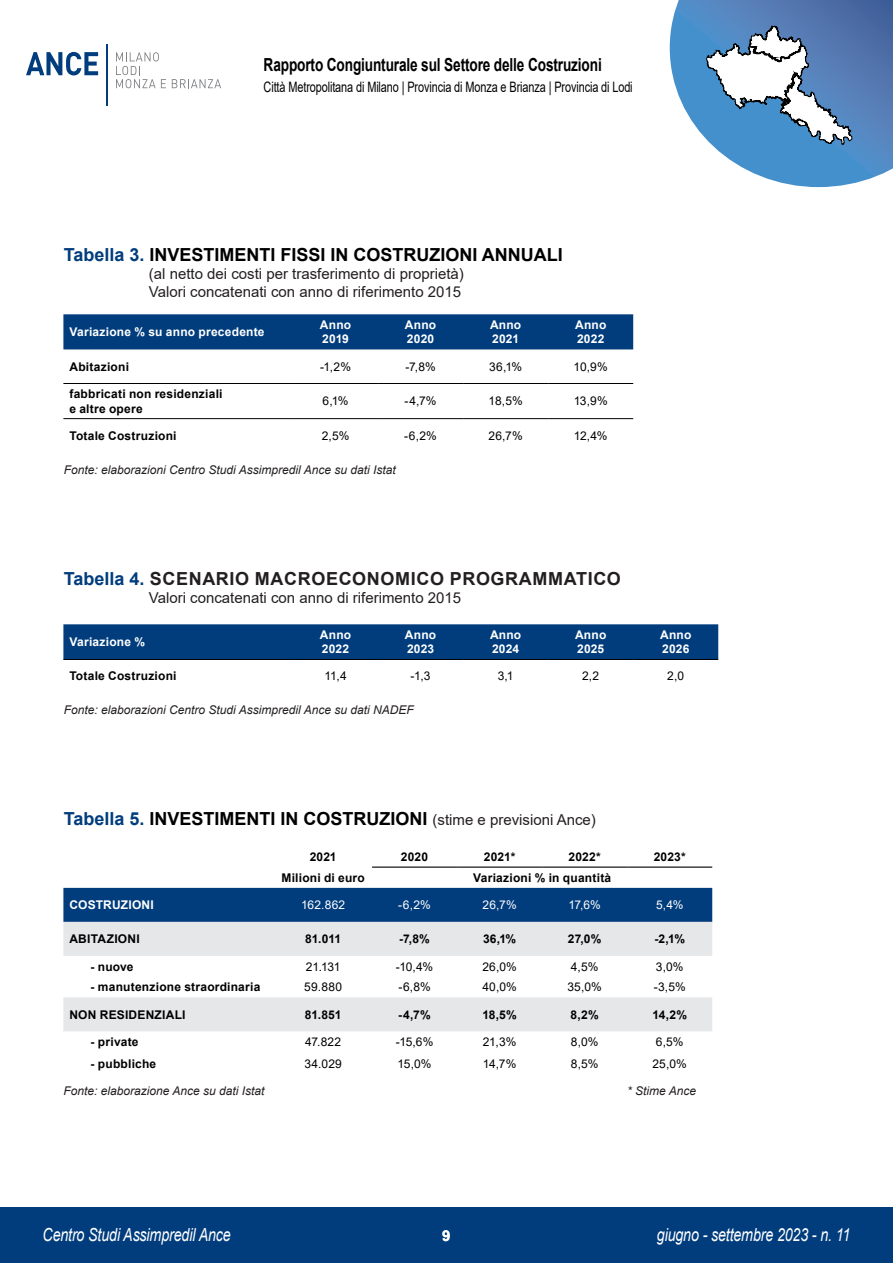
<style>
.page{position:relative;width:893px;height:1263px;background:#fff}
.page>*{position:absolute;margin:0;border:0;box-sizing:border-box;transform-origin:0 0}
.t1{font:700 18px "Arial";color:#000}
.t2{font:italic 18px "Arial";letter-spacing:-.01em;color:#fff;scale:.79 1}
.t3{font:700 18px "Arial";color:#000;scale:.76 1}
.t4{font:700 18px "Arial";color:#231f20}
.t5{font:700 18px "Arial";color:#013d7d}
.t6{font:15px/18px "Arial";color:#231f20}
.t7{font:700 15px "Arial";color:#fff}
.t8{font:14.4px "Arial";letter-spacing:-.01em;color:#000;scale:.76 1}
.t9{font:700 12px/14.4px "Arial";letter-spacing:.015em;color:#000}
.t10{font:12px "Arial";letter-spacing:-.005em;color:#000}
.t11{font:italic 12px "Arial";color:#231f20}
.t12{font:700 12px/14.4px "Arial";letter-spacing:.015em;color:#fff}
.t13{font:12px "Arial";letter-spacing:.01em;color:#fff}
.s1{color:#013d7d}
.s2{color:#231f20}
.s3{font-weight:400;font-size:15px;color:#231f20}
</style>
<div class="page">
<div style="left:0;top:1207px;width:893px;height:56px;background:#013d7d"></div>
<hr style="left:106px;top:44px;width:2px;height:62px;background:#013d7d">
<svg style="left:26px;top:52px;width:72px;height:23px"></svg>
<svg style="left:116px;top:52px;width:50px;height:36px"></svg>
<svg style="left:172px;top:79px;width:49px;height:9px"></svg>
<svg style="left:670px;top:0;width:223px;height:187px"></svg>
<svg style="left:63px;top:888px;width:649px;height:68px;background:#7593b3"></svg>
<div style="left:63px;top:997px;width:649px;height:34px;background:#e6e7e9"></div>
<hr style="left:372px;top:866px;width:85px;height:2px;background:#000">
<hr style="left:457px;top:866px;width:85px;height:2px;background:#000">
<hr style="left:542px;top:866px;width:85px;height:2px;background:#000">
<hr style="left:627px;top:866px;width:85px;height:2px;background:#000">
<div style="left:63px;top:314px;width:570px;height:35px;background:#013d7d"></div>
<hr style="left:63px;top:383px;width:230px;height:1px;background:#000">
<hr style="left:293px;top:383px;width:85px;height:1px;background:#000">
<hr style="left:378px;top:383px;width:85px;height:1px;background:#000">
<hr style="left:463px;top:383px;width:85px;height:1px;background:#000">
<hr style="left:548px;top:383px;width:85px;height:1px;background:#000">
<hr style="left:63px;top:418px;width:230px;height:1px;background:#000">
<hr style="left:293px;top:418px;width:85px;height:1px;background:#000">
<hr style="left:378px;top:418px;width:85px;height:1px;background:#000">
<hr style="left:463px;top:418px;width:85px;height:1px;background:#000">
<hr style="left:548px;top:418px;width:85px;height:1px;background:#000">
<div style="left:63px;top:624px;width:655px;height:35px;background:#013d7d"></div>
<hr style="left:63px;top:659px;width:230px;height:1px;background:#000">
<hr style="left:293px;top:659px;width:85px;height:1px;background:#000">
<hr style="left:378px;top:659px;width:85px;height:1px;background:#000">
<hr style="left:463px;top:659px;width:85px;height:1px;background:#000">
<hr style="left:548px;top:659px;width:85px;height:1px;background:#000">
<hr style="left:633px;top:659px;width:85px;height:1px;background:#000">
<h1 class="t3" style="left:264px;top:52px;width:446px">Rapporto Congiunturale sul Settore delle Costruzioni</h1>
<p class="t8" style="left:264px;top:77px;width:487px">Città Metropolitana di Milano | Provincia di Monza e Brianza | Provincia di Lodi</p>
<h1 class="t1" style="left:64px;top:242px;width:501px"><span class="s1">Tabella 3.</span> INVESTIMENTI FISSI IN COSTRUZIONI ANNUALI</h1>
<p class="t6" style="left:149px;top:264px;width:317px">(al netto dei costi per trasferimento di proprietà)<br>Valori concatenati con anno di riferimento 2015</p>
<p class="t12" style="left:69px;top:325px;width:197px">Variazione % su anno precedente</p>
<p class="t12" style="left:320px;top:318px;width:33px">Anno<br>2019</p>
<p class="t12" style="left:405px;top:318px;width:33px">Anno<br>2020</p>
<p class="t12" style="left:490px;top:318px;width:33px">Anno<br>2021</p>
<p class="t12" style="left:575px;top:318px;width:33px">Anno<br>2022</p>
<p class="t9" style="left:69px;top:360px;width:61px">Abitazioni</p>
<p class="t10" style="left:320px;top:358px;width:32px">-1,2%</p>
<p class="t10" style="left:405px;top:358px;width:32px">-7,8%</p>
<p class="t10" style="left:489px;top:358px;width:34px">36,1%</p>
<p class="t10" style="left:574px;top:358px;width:36px">10,9%</p>
<p class="t9" style="left:69px;top:387px;width:155px">fabbricati non residenziali e altre opere</p>
<p class="t10" style="left:323px;top:393px;width:27px">6,1%</p>
<p class="t10" style="left:405px;top:393px;width:34px">-4,7%</p>
<p class="t10" style="left:489px;top:393px;width:36px">18,5%</p>
<p class="t10" style="left:574px;top:393px;width:36px">13,9%</p>
<p class="t9" style="left:69px;top:429px;width:109px">Totale Costruzioni</p>
<p class="t10" style="left:322px;top:427px;width:29px">2,5%</p>
<p class="t10" style="left:404px;top:427px;width:34px">-6,2%</p>
<p class="t10" style="left:489px;top:427px;width:36px">26,7%</p>
<p class="t10" style="left:574px;top:427px;width:35px">12,4%</p>
<p class="t11" style="left:64px;top:462px;width:333px">Fonte: elaborazioni Centro Studi Assimpredil Ance su dati Istat</p>
<h1 class="t5" style="left:64px;top:566px;width:100px">Tabella 4. <span class="s2">scenario</span></h1>
<h1 class="t4" style="left:255px;top:566px;width:15px">macroeconomico</h1>
<h1 class="t4" style="left:450px;top:566px;width:15px">programmatico</h1>
<p class="t6" style="left:149px;top:589px;width:314px">Valori concatenati con anno di riferimento 2015</p>
<p class="t12" style="left:69px;top:635px;width:77px">Variazione %</p>
<p class="t12" style="left:320px;top:628px;width:33px">Anno<br>2022</p>
<p class="t12" style="left:405px;top:628px;width:33px">Anno<br>2023</p>
<p class="t12" style="left:490px;top:628px;width:33px">Anno<br>2024</p>
<p class="t12" style="left:575px;top:628px;width:33px">Anno<br>2025</p>
<p class="t12" style="left:660px;top:628px;width:33px">Anno<br>2026</p>
<p class="t9" style="left:69px;top:669px;width:109px">Totale Costruzioni</p>
<p class="t10" style="left:324px;top:668px;width:24px">11,4</p>
<p class="t10" style="left:411px;top:668px;width:22px">-1,3</p>
<p class="t10" style="left:498px;top:668px;width:17px">3,1</p>
<p class="t10" style="left:582px;top:668px;width:19px">2,2</p>
<p class="t10" style="left:667px;top:668px;width:18px">2,0</p>
<p class="t11" style="left:64px;top:702px;width:351px">Fonte: elaborazioni Centro Studi Assimpredil Ance su dati NADEF</p>
<h1 class="t1" style="left:64px;top:806px;width:534px"><span class="s1">Tabella 5.</span> INVESTIMENTI IN COSTRUZIONI <span class="s3">(stime e previsioni Ance)</span></h1>
<p class="t9" style="left:310px;top:850px;width:28px">2021</p>
<p class="t9" style="left:401px;top:850px;width:29px">2020</p>
<p class="t9" style="left:484px;top:850px;width:33px">2021*</p>
<p class="t9" style="left:569px;top:850px;width:34px">2022*</p>
<p class="t9" style="left:654px;top:850px;width:33px">2023*</p>
<p class="t9" style="left:282px;top:870px;width:85px">Milioni di euro</p>
<p class="t9" style="left:473px;top:870px;width:140px">Variazioni % in quantità</p>
<p class="t12" style="left:69px;top:898px;width:86px">COSTRUZIONI</p>
<p class="t13" style="left:301px;top:897px;width:46px">162.862</p>
<p class="t13" style="left:398px;top:897px;width:34px">-6,2%</p>
<p class="t13" style="left:482px;top:897px;width:36px">26,7%</p>
<p class="t13" style="left:568px;top:897px;width:34px">17,6%</p>
<p class="t13" style="left:656px;top:897px;width:29px">5,4%</p>
<p class="t9" style="left:69px;top:932px;width:72px">ABITAZIONI</p>
<p class="t9" style="left:305px;top:932px;width:37px">81.011</p>
<p class="t9" style="left:399px;top:932px;width:32px">-7,8%</p>
<p class="t9" style="left:483px;top:932px;width:35px">36,1%</p>
<p class="t9" style="left:568px;top:932px;width:35px">27,0%</p>
<p class="t9" style="left:654px;top:932px;width:32px">-2,1%</p>
<p class="t9" style="left:91px;top:959px;width:45px">- nuove</p>
<p class="t10" style="left:306px;top:958px;width:36px">21.131</p>
<p class="t10" style="left:396px;top:958px;width:39px">-10,4%</p>
<p class="t10" style="left:482px;top:958px;width:36px">26,0%</p>
<p class="t10" style="left:571px;top:958px;width:29px">4,5%</p>
<p class="t10" style="left:656px;top:958px;width:29px">3,0%</p>
<p class="t9" style="left:91px;top:980px;width:171px">- manutenzione straordinaria</p>
<p class="t10" style="left:304px;top:979px;width:39px">59.880</p>
<p class="t10" style="left:398px;top:979px;width:34px">-6,8%</p>
<p class="t10" style="left:482px;top:979px;width:36px">40,0%</p>
<p class="t10" style="left:567px;top:979px;width:36px">35,0%</p>
<p class="t10" style="left:654px;top:979px;width:33px">-3,5%</p>
<p class="t9" style="left:69px;top:1007px;width:118px">NON RESIDENZIALI</p>
<p class="t9" style="left:305px;top:1007px;width:38px">81.851</p>
<p class="t9" style="left:398px;top:1007px;width:34px">-4,7%</p>
<p class="t9" style="left:482px;top:1007px;width:36px">18,5%</p>
<p class="t9" style="left:571px;top:1007px;width:30px">8,2%</p>
<p class="t9" style="left:652px;top:1007px;width:36px">14,2%</p>
<p class="t9" style="left:91px;top:1035px;width:49px">- private</p>
<p class="t10" style="left:305px;top:1034px;width:37px">47.822</p>
<p class="t10" style="left:396px;top:1034px;width:39px">-15,6%</p>
<p class="t10" style="left:483px;top:1034px;width:35px">21,3%</p>
<p class="t10" style="left:571px;top:1034px;width:29px">8,0%</p>
<p class="t10" style="left:656px;top:1034px;width:29px">6,5%</p>
<p class="t9" style="left:91px;top:1056px;width:67px">- pubbliche</p>
<p class="t10" style="left:304px;top:1055px;width:39px">34.029</p>
<p class="t10" style="left:398px;top:1055px;width:35px">15,0%</p>
<p class="t10" style="left:483px;top:1055px;width:35px">14,7%</p>
<p class="t10" style="left:571px;top:1055px;width:29px">8,5%</p>
<p class="t10" style="left:652px;top:1055px;width:36px">25,0%</p>
<p class="t11" style="left:63px;top:1083px;width:203px">Fonte: elaborazione Ance su dati Istat</p>
<p class="t11" style="left:627px;top:1083px;width:70px">* Stime Ance</p>
<h1 class="t2" style="left:43px;top:1223px;width:240px">Centro Studi Assimpredil Ance</h1>
<p class="t7" style="left:442px;top:1225px;width:10px">9</p>
<h1 class="t2" style="left:657px;top:1223px;width:246px">giugno - settembre 2023 - n. 11</h1>
</div>
